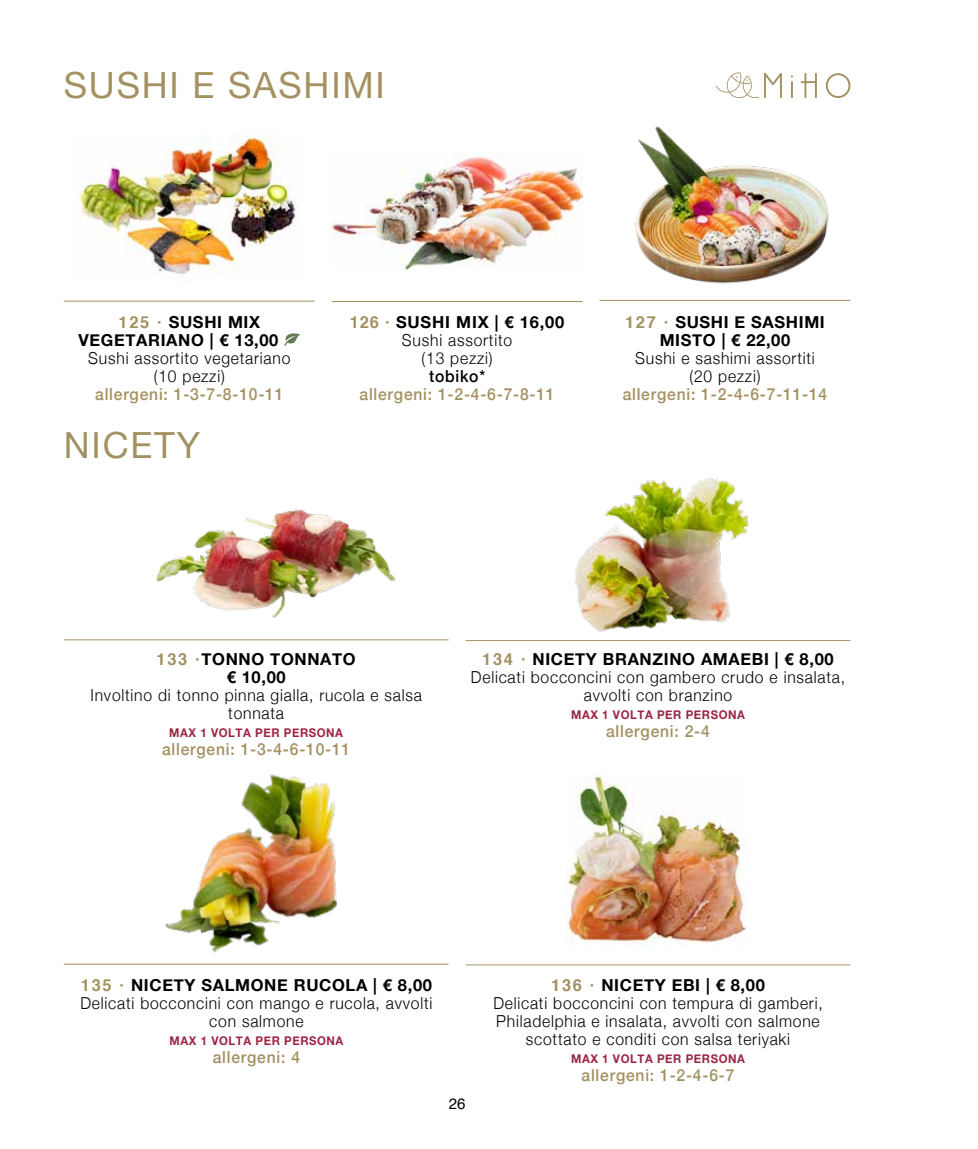
<style>
.page{position:relative;width:978px;height:1149px;background:#fff}
.page>*{position:absolute;margin:0;border:0;box-sizing:border-box;transform-origin:0 0}
.t1{font:36px "Helvetica Neue";letter-spacing:.05em;color:#a39161}
.t2{font:300 16.5px/18px "Helvetica Neue";letter-spacing:.05em;color:#000;text-align:center;scale:.95 1}
.t3{font:500 16.5px "Helvetica Neue";letter-spacing:.05em;color:#a39161;scale:.95 1}
.t4{font:700 16.5px/18px "Helvetica Neue";letter-spacing:.04em;color:#000;text-align:center}
.t5{font:500 16.5px "Helvetica Neue";letter-spacing:.05em;color:#000;scale:.95 1}
.t6{font:15px "Helvetica";color:#000}
.t7{font:700 12px "Helvetica Neue";letter-spacing:.05em;color:#9c2543;scale:.95 1}
.s1{font-family:"Helvetica";color:#a39161}
.s2{font-family:"Helvetica";font-weight:700;color:#a39161}
.s3{font-weight:700}
</style>
<div class="page">
<svg style="left:801px;top:73px;width:16px;height:25px"></svg>
<svg style="left:826px;top:73px;width:24px;height:25px"></svg>
<svg style="left:791px;top:75px;width:2px;height:23px"></svg>
<svg style="left:716px;top:72px;width:66px;height:26px"></svg>
<svg style="left:284px;top:333px;width:16px;height:13px"></svg>
<img style="left:332px;top:152px;width:251px;height:119px">
<img style="left:634px;top:126px;width:195px;height:158px">
<img style="left:74px;top:135px;width:225px;height:140px">
<hr style="left:64px;top:301px;width:251px;height:1px;background:#a39161">
<hr style="left:332px;top:301px;width:251px;height:1px;background:#a39161">
<hr style="left:600px;top:300px;width:250px;height:1px;background:#a39161">
<img style="left:156px;top:477px;width:593px;height:154px">
<img style="left:566px;top:775px;width:181px;height:170px">
<img style="left:165px;top:774px;width:172px;height:179px">
<hr style="left:64px;top:963px;width:385px;height:1px;background:#a39161">
<hr style="left:64px;top:639px;width:385px;height:1px;background:#a39161">
<hr style="left:466px;top:964px;width:384px;height:1px;background:#a39161">
<hr style="left:466px;top:640px;width:384px;height:1px;background:#a39161">
<h1 class="t1" style="left:64px;top:59px;width:323px">SUSHI E SASHIMI</h1>
<p class="t4" style="left:78px;top:313px;width:201px;text-align:left;text-indent:40px"><span class="s1">125 ·</span> SUSHI MIX<br>VEGETARIANO | € 13,00</p>
<p class="t2" style="left:88px;top:348px;width:214px">Sushi assortito vegetariano (10 pezzi)</p>
<p class="t3" style="left:95px;top:380px;width:200px">allergeni: 1-3-7-8-10-11</p>
<h1 class="t1" style="left:64px;top:419px;width:138px">NICETY</h1>
<p class="t2" style="left:350px;top:312px;width:227px"><span class="s2">126 ·</span> <span class="s3">SUSHI MIX | € 16,00<br></span>Sushi assortito<br>(13 pezzi)</p>
<p class="t5" style="left:429px;top:362px;width:61px">tobiko*</p>
<p class="t3" style="left:360px;top:380px;width:207px">allergeni: 1-2-4-6-7-8-11</p>
<p class="t4" style="left:625px;top:313px;width:201px"><span class="s1">127 ·</span> SUSHI E SASHIMI<br>MISTO | € 22,00</p>
<p class="t2" style="left:635px;top:348px;width:191px">Sushi e sashimi assortiti (20 pezzi)</p>
<p class="t3" style="left:623px;top:380px;width:217px">allergeni: 1-2-4-6-7-11-14</p>
<p class="t4" style="left:157px;top:650px;width:201px"><span class="s1">133 ·</span>TONNO TONNATO € 10,00</p>
<p class="t2" style="left:91px;top:685px;width:350px">Involtino di tonno pinna gialla, rucola e salsa tonnata</p>
<p class="t7" style="left:169px;top:723px;width:185px">MAX 1 VOLTA PER PERSONA</p>
<p class="t3" style="left:162px;top:736px;width:200px">allergeni: 1-3-4-6-10-11</p>
<p class="t2" style="left:471px;top:649px;width:395px"><span class="s2">134 ·</span> <span class="s3">NICETY BRANZINO AMAEBI | € 8,00<br></span>Delicati bocconcini con gambero crudo e insalata, avvolti con branzino</p>
<p class="t7" style="left:571px;top:705px;width:185px">MAX 1 VOLTA PER PERSONA</p>
<p class="t3" style="left:606px;top:718px;width:111px">allergeni: 2-4</p>
<p class="t2" style="left:80px;top:974px;width:372px"><span class="s2">135 ·</span> <span class="s3">NICETY SALMONE RUCOLA | € 8,00<br></span>Delicati bocconcini con mango e rucola, avvolti con salmone</p>
<p class="t7" style="left:170px;top:1030px;width:185px">MAX 1 VOLTA PER PERSONA</p>
<p class="t3" style="left:213px;top:1043px;width:93px">allergeni: 4</p>
<p class="t6" style="left:449px;top:1091px;width:18px">26</p>
<p class="t2" style="left:493px;top:974px;width:348px"><span class="s2">136 ·</span> <span class="s3">NICETY EBI | € 8,00<br></span>Delicati bocconcini con tempura di gamberi, Philadelphia e insalata, avvolti con salmone scottato e conditi con salsa teriyaki</p>
<p class="t7" style="left:571px;top:1048px;width:185px">MAX 1 VOLTA PER PERSONA</p>
<p class="t3" style="left:582px;top:1061px;width:162px">allergeni: 1-2-4-6-7</p>
</div>
